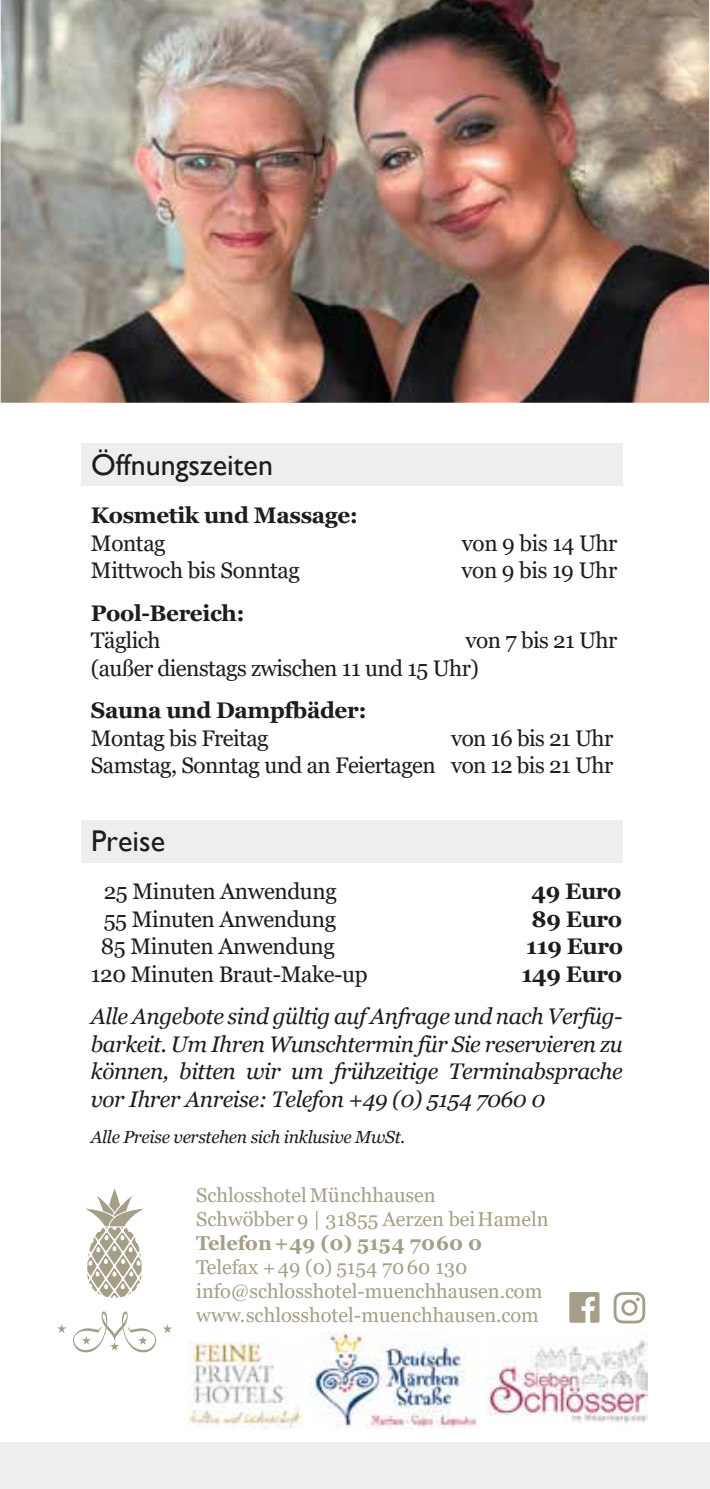
<style>
.page{position:relative;width:710px;height:1489px;background:#fff}
.page>*{position:absolute;margin:0;border:0;box-sizing:border-box;transform-origin:0 0}
.t1{font:30px "Gill Sans";color:#1d1d1b}
.t2{font:22.5px/27.5px "Georgia";letter-spacing:-.02em;color:#1d1d1b}
.t3{font:italic 22.5px/27.5px "Georgia";letter-spacing:-.02em;color:#1d1d1b;text-align:justify}
.t4{font:700 22.5px "Georgia";letter-spacing:-.02em;color:#1d1d1b}
.t5{font:20px/24px "Georgia";color:#a59e89}
.t6{font:700 20px "Georgia";color:#a59e89}
.t7{font:italic 17.5px "Georgia";letter-spacing:-.02em;color:#1d1d1b}
</style>
<div class="page">
<div style="left:0;top:1441px;width:709px;height:47px;background:#f0eeec"></div>
<div style="left:81px;top:820px;width:541px;height:42px;background:#f0eeec"></div>
<div style="left:81px;top:444px;width:541px;height:42px;background:#f0eeec"></div>
<img style="left:1px;top:0;width:708px;height:403px">
<svg style="left:57px;top:1311px;width:115px;height:41px"></svg>
<svg style="left:85px;top:1188px;width:59px;height:109px"></svg>
<svg style="left:613px;top:1292px;width:32px;height:31px"></svg>
<svg style="left:569px;top:1292px;width:30px;height:30px"></svg>
<img style="left:310px;top:1332px;width:167px;height:96px">
<img style="left:188px;top:1342px;width:115px;height:87px">
<img style="left:487px;top:1340px;width:160px;height:84px">
<h1 class="t1" style="left:91px;top:447px;width:183px">Öffnungszeiten</h1>
<p class="t4" style="left:91px;top:500px;width:269px">Kosmetik und Massage:</p>
<p class="t2" style="left:91px;top:529px;width:76px">Montag</p>
<p class="t2" style="left:461px;top:529px;width:157px">von 9 bis 14 Uhr</p>
<p class="t2" style="left:91px;top:557px;width:210px">Mittwoch bis Sonntag</p>
<p class="t2" style="left:461px;top:557px;width:157px">von 9 bis 19 Uhr</p>
<p class="t4" style="left:91px;top:598px;width:155px">Pool-Bereich:</p>
<p class="t2" style="left:91px;top:627px;width:71px">Täglich</p>
<p class="t2" style="left:91px;top:627px;width:528px;text-indent:374px">von 7 bis 21 Uhr (außer dienstags zwischen 11 und 15 Uhr)</p>
<p class="t4" style="left:91px;top:695px;width:277px">Sauna und Dampfbäder:</p>
<p class="t2" style="left:91px;top:724px;width:179px">Montag bis Freitag</p>
<p class="t2" style="left:91px;top:724px;width:524px;text-align:right">von 16 bis 21 Uhr<br>Samstag, Sonntag und an Feiertagen von 12 bis 21 Uhr</p>
<h1 class="t1" style="left:91px;top:823px;width:76px">Preise</h1>
<p class="t2" style="left:104px;top:878px;width:234px">25 Minuten Anwendung</p>
<p class="t4" style="left:531px;top:877px;width:91px">49 Euro</p>
<p class="t2" style="left:104px;top:905px;width:234px">55 Minuten Anwendung</p>
<p class="t4" style="left:531px;top:904px;width:92px">89 Euro</p>
<p class="t2" style="left:101px;top:933px;width:235px">85 Minuten Anwendung</p>
<p class="t4" style="left:526px;top:932px;width:98px">119 Euro</p>
<p class="t2" style="left:91px;top:960px;width:278px">120 Minuten Braut-Make-up</p>
<p class="t4" style="left:521px;top:959px;width:102px">149 Euro</p>
<p class="t3" style="left:91px;top:1002px;width:533px">Alle Angebote sind gültig auf Anfrage und nach Verfüg&shy;barkeit. Um Ihren Wunschtermin für Sie reservieren zu können, bitten wir um frühzeitige Terminabsprache vor Ihrer Anreise: Telefon +49 (0) 5154 7060 0</p>
<p class="t7" style="left:91px;top:1126px;width:316px">Alle Preise verstehen sich inklusive MwSt.</p>
<p class="t5" style="left:196px;top:1183px;width:354px">Schlosshotel Münchhausen<br>Schwöbber 9 | 31855 Aerzen bei Hameln</p>
<p class="t6" style="left:196px;top:1230px;width:287px">Telefon+49 (0) 5154 7060 0</p>
<p class="t5" style="left:196px;top:1255px;width:347px">Telefax +49 (0) 5154 7060 130 info@schlosshotel-muenchhausen.com www.schlosshotel-muenchhausen.com</p>
</div>
